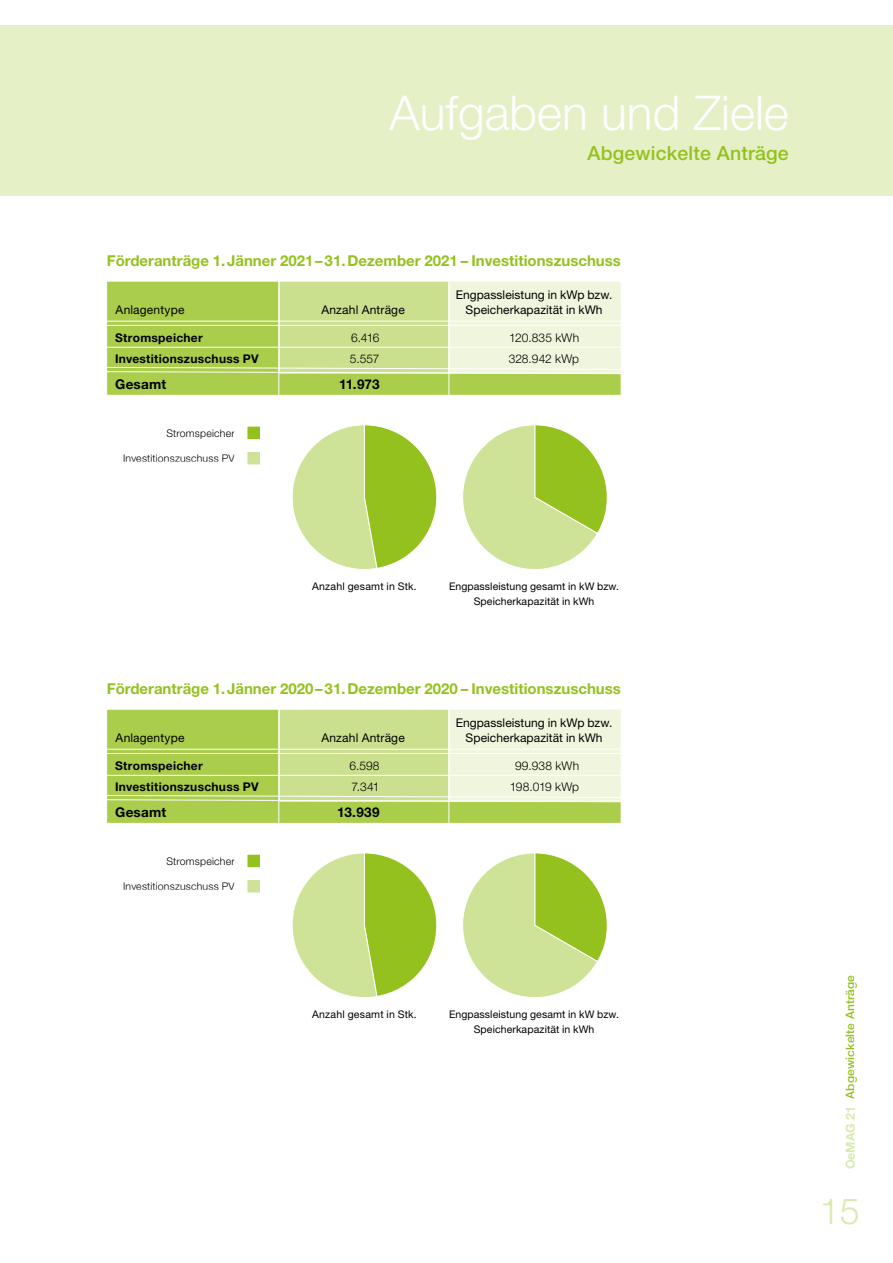
<style>
.page{position:relative;width:893px;height:1263px;background:#fff}
.page>*{position:absolute;margin:0;border:0;box-sizing:border-box;transform-origin:0 0}
.t1{font:300 48px "Helvetica Neue";color:#fff}
.t2{font:300 36px "Helvetica Neue";color:#dae9b0}
.t3{font:500 19.5px "Helvetica Neue";letter-spacing:.01em;color:#95c11f}
.t4{font:700 15px "Helvetica Neue";color:#95c11f}
.t5{font:700 13.5px "Helvetica Neue";letter-spacing:.02em;color:#000}
.t6{font:700 12.45px "Helvetica Neue";color:#dae9b0}
.t7{font:12px "Helvetica Neue";letter-spacing:.005em;color:#000}
.t8{font:700 12px "Helvetica Neue";letter-spacing:.025em;color:#000}
.t9{font:300 12px "Helvetica Neue";letter-spacing:.01em;color:#000}
.t10{font:500 12px "Helvetica Neue";letter-spacing:.01em;color:#95c11f}
.t11{font:300 12px "Helvetica Neue";letter-spacing:-.015em;color:#000}
.t12{font:10.5px/15px "Helvetica Neue";letter-spacing:.01em;color:#000;text-align:center}
.t13{font:300 10.5px "Helvetica Neue";letter-spacing:.02em;color:#000}
</style>
<div class="page">
<div style="left:0;top:26px;width:893px;height:170px;background:#e5f0c7"></div>
<div style="left:247px;top:426px;width:14px;height:14px;background:#95c11f;border:1px solid #fff"></div>
<div style="left:247px;top:451px;width:14px;height:14px;background:#cee398;border:1px solid #fff"></div>
<div style="left:247px;top:854px;width:14px;height:14px;background:#95c11f;border:1px solid #fff"></div>
<div style="left:247px;top:879px;width:14px;height:14px;background:#cee398;border:1px solid #fff"></div>
<div style="left:106px;top:281px;width:515px;height:114px;background:#aacd4c"></div>
<div style="left:449px;top:281px;width:172px;height:92px;background:#eff6dd;border:1px solid #fff"></div>
<div style="left:279px;top:281px;width:170px;height:92px;background:#cae08f;border:1px solid #fff"></div>
<hr style="left:279px;top:277px;width:1px;height:122px;background:#fff">
<hr style="left:92px;top:321px;width:541px;height:1px;background:#fff">
<hr style="left:92px;top:325px;width:541px;height:1px;background:#fff">
<hr style="left:103px;top:347px;width:523px;height:1px;background:#fff">
<hr style="left:449px;top:277px;width:1px;height:123px;background:#fff">
<svg style="left:106px;top:367px;width:515px;height:7px"></svg>
<div style="left:106px;top:709px;width:515px;height:114px;background:#aacd4c;border:1px solid #fff"></div>
<div style="left:449px;top:709px;width:172px;height:92px;background:#eff6dd;border:1px solid #fff"></div>
<div style="left:279px;top:709px;width:170px;height:92px;background:#cae08f;border:1px solid #fff"></div>
<hr style="left:279px;top:705px;width:1px;height:122px;background:#fff">
<hr style="left:92px;top:749px;width:541px;height:1px;background:#fff">
<hr style="left:92px;top:753px;width:541px;height:1px;background:#fff">
<hr style="left:103px;top:775px;width:523px;height:1px;background:#fff">
<hr style="left:449px;top:705px;width:1px;height:123px;background:#fff">
<svg style="left:106px;top:795px;width:515px;height:7px"></svg>
<svg style="left:292px;top:425px;width:145px;height:144px"></svg>
<svg style="left:292px;top:853px;width:145px;height:144px"></svg>
<svg style="left:463px;top:425px;width:145px;height:144px"></svg>
<svg style="left:463px;top:853px;width:145px;height:144px"></svg>
<h1 class="t1" style="left:390px;top:83px;width:401px">Aufgaben und Ziele</h1>
<h3 class="t3" style="left:587px;top:141px;width:203px">Abgewickelte Anträge</h3>
<p class="t4" style="left:107px;top:252px;width:516px">Förderanträge 1.Jänner 2021–31.Dezember 2021 – Investitionszuschuss</p>
<p class="t7" style="left:456px;top:288px;width:158px">Engpassleistung in kWp bzw.</p>
<p class="t7" style="left:116px;top:303px;width:70px">Anlagentype</p>
<p class="t7" style="left:321px;top:303px;width:85px">Anzahl Anträge</p>
<p class="t7" style="left:466px;top:303px;width:138px">Speicherkapazität in kWh</p>
<p class="t8" style="left:115px;top:330px;width:89px">Stromspeicher</p>
<p class="t9" style="left:351px;top:330px;width:30px">6.416</p>
<p class="t9" style="left:509px;top:330px;width:71px">120.835 kWh</p>
<p class="t8" style="left:115px;top:351px;width:145px">Investitionszuschuss PV</p>
<p class="t9" style="left:350px;top:351px;width:31px">5.557</p>
<p class="t9" style="left:509px;top:351px;width:72px">328.942 kWp</p>
<p class="t5" style="left:115px;top:375px;width:53px">Gesamt</p>
<p class="t5" style="left:339px;top:375px;width:42px">11.973</p>
<p class="t13" style="left:166px;top:426px;width:70px">Stromspeicher</p>
<p class="t13" style="left:123px;top:452px;width:113px">Investitionszuschuss PV</p>
<p class="t12" style="left:312px;top:578px;width:106px">Anzahl gesamt in Stk.</p>
<p class="t12" style="left:449px;top:578px;width:171px">Engpassleistung gesamt in kW bzw.<br>Speicherkapazität in kWh</p>
<p class="t4" style="left:107px;top:680px;width:516px">Förderanträge 1.Jänner 2020–31.Dezember 2020 – Investitionszuschuss</p>
<p class="t7" style="left:456px;top:716px;width:158px">Engpassleistung in kWp bzw.</p>
<p class="t7" style="left:116px;top:731px;width:70px">Anlagentype</p>
<p class="t7" style="left:321px;top:731px;width:85px">Anzahl Anträge</p>
<p class="t7" style="left:466px;top:731px;width:138px">Speicherkapazität in kWh</p>
<p class="t8" style="left:115px;top:758px;width:89px">Stromspeicher</p>
<p class="t9" style="left:349px;top:758px;width:32px">6.598</p>
<p class="t9" style="left:515px;top:758px;width:66px">99.938 kWh</p>
<p class="t8" style="left:115px;top:779px;width:145px">Investitionszuschuss PV</p>
<p class="t9" style="left:352px;top:779px;width:30px">7.341</p>
<p class="t11" style="left:510px;top:779px;width:71px">198.019 kWp</p>
<p class="t5" style="left:115px;top:803px;width:53px">Gesamt</p>
<p class="t5" style="left:337px;top:803px;width:44px">13.939</p>
<p class="t13" style="left:166px;top:854px;width:70px">Stromspeicher</p>
<p class="t13" style="left:123px;top:880px;width:113px">Investitionszuschuss PV</p>
<p class="t12" style="left:312px;top:1006px;width:106px">Anzahl gesamt in Stk.</p>
<p class="t12" style="left:449px;top:1006px;width:171px">Engpassleistung gesamt in kW bzw.<br>Speicherkapazität in kWh</p>
<p class="t10" style="left:843px;top:1099px;width:125px;rotate:-90deg">Abgewickelte Anträge</p>
<p class="t6" style="left:843px;top:1169px;width:65px;rotate:-90deg">OeMAG 21</p>
<h2 class="t2" style="left:820px;top:1189px;width:42px">15</h2>
</div>
